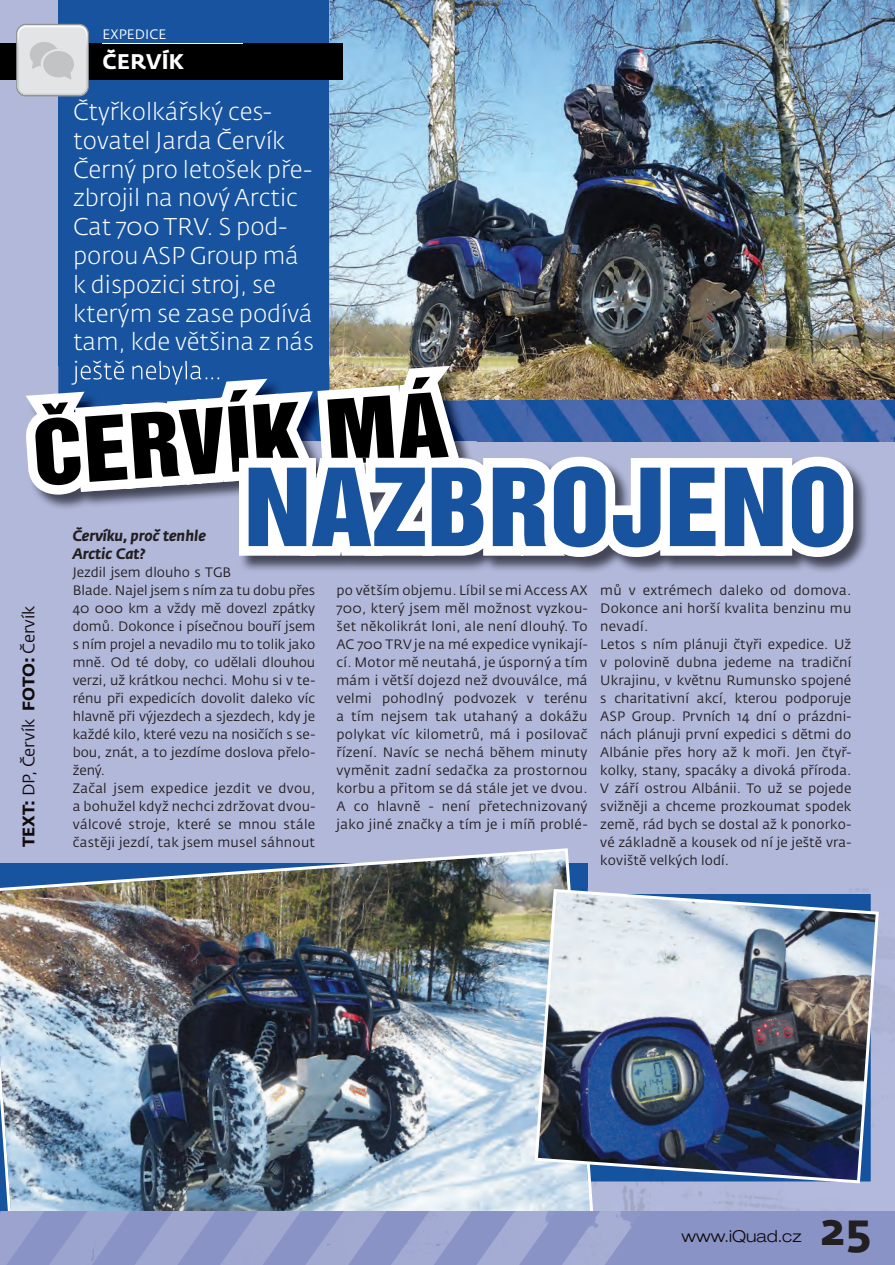
<style>
.page{position:relative;width:895px;height:1265px;background:#fff}
.page>*{position:absolute;margin:0;border:0;box-sizing:border-box;transform-origin:0 0}
.t1{font:98.1px "Helvetica Inserat CE";letter-spacing:.005em;color:#17539f;scale:1.11 1}
.t2{font:81.9px "Helvetica Inserat CE";color:#000;scale:1.11 1}
.t3{font:700 45px "Fedra Sans Pro";color:#231f20}
.t4{font:300 24px/28.8px "Fedra Sans Pro";color:#fff}
.t5{font:700 21px "Fedra Sans Pro";letter-spacing:.01em;color:#fff}
.t6{font:18px "Agency FB";color:#231f20}
.t7{font:16.5px "Fedra Sans Pro";color:#110a0c}
.t8{font:300 expanded 16.5px "Helvetica Neue LT Pro";color:#110a0c}
.t9{font:italic 700 15px/18px "Fedra Sans Pro";color:#231f20}
.t10{font:13.5px/18px "Fedra Sans Pro";letter-spacing:.01em;color:#231f20}
.t11{font:13.5px "Fedra Sans Pro";letter-spacing:.01em;color:#fff}
.s1{font-weight:700}
</style>
<div class="page">
<div style="left:0;top:0;width:894px;height:1232px;background:#b2b8da"></div>
<img style="left:595px;top:911px;width:284px;height:299px">
<img style="left:0;top:848px;width:595px;height:362px">
<img style="left:329px;top:0;width:565px;height:400px">
<div style="left:59px;top:0;width:270px;height:400px;background:#17539f"></div>
<div style="left:0;top:43px;width:343px;height:36px;background:#000"></div>
<img style="left:455px;top:0;width:159px;height:86px">
<img style="left:614px;top:0;width:280px;height:320px">
<hr style="left:102px;top:43px;width:141px;height:1px;background:#fff">
<div style="left:0;top:1210px;width:894px;height:54px;background:#8993c6"></div>
<img style="left:0;top:1210px;width:828px;height:54px">
<img style="left:461px;top:400px;width:433px;height:41px">
<img style="left:461px;top:366px;width:15px;height:34px">
<img style="left:445px;top:400px;width:31px;height:1px">
<svg style="left:26px;top:366px;width:435px;height:129px;fill:#fff"></svg>
<img style="left:248px;top:479px;width:619px;height:93px">
<svg style="left:229px;top:439px;width:633px;height:130px;background:#dee0e8"></svg>
<img style="left:534px;top:889px;width:344px;height:294px">
<svg style="left:16px;top:24px;width:73px;height:72px;background:#d4d6d8"></svg>
<p class="t11" style="left:103px;top:25px;width:65px">EXPEDICE</p>
<h3 class="t5" style="left:103px;top:48px;width:83px">ČERVÍK</h3>
<h3 class="t4" style="left:73px;top:97px;width:242px">Čtyřkolkářský ces&shy;tovatel Jarda Červík<br>Černý pro letošek pře&shy;zbrojil na nový Arctic<br>Cat 700 TRV. S pod&shy;porou ASP Group má k dispozici stroj, se kterým se zase podívá tam, kde většina z nás ještě nebyla…</h3>
<h2 class="t2" style="left:29px;top:404px;width:375px;rotate:-4deg">ČERVÍK MÁ</h2>
<h1 class="t1" style="left:244px;top:448px;width:545px">NAZBROJENO</h1>
<p class="t9" style="left:73px;top:527px;width:135px">Červíku, proč tenhle<br>Arctic Cat?</p>
<p class="t10" style="left:73px;top:563px;width:244px">Jezdil jsem dlouho s TGB<br>Blade. Najel jsem s ním za tu dobu přes 40 000 km a vždy mě dovezl zpátky domů. Dokonce i písečnou bouří jsem s ním projel a nevadilo mu to tolik jako mně. Od té doby, co udělali dlouhou verzi, už krátkou nechci. Mohu si v te&shy;rénu při expedicích dovolit daleko víc hlavně při výjezdech a sjezdech, kdy je každé kilo, které vezu na nosičích s se&shy;bou, znát, a to jezdíme doslova přelo&shy;žený.<br>Začal jsem expedice jezdit ve dvou, a bohužel když nechci zdržovat dvou&shy;válcové stroje, které se mnou stále častěji jezdí, tak jsem musel sáhnout</p>
<p class="t10" style="left:600px;top:581px;width:253px">mů v extrémech daleko od domova.<br>Dokonce ani horší kvalita benzinu mu nevadí.<br>Letos s ním plánuji čtyři expedice. Už v polovině dubna jedeme na tradiční Ukrajinu, v květnu Rumunsko spojené s charitativní akcí, kterou podporuje ASP Group. Prvních 14 dní o prázdni&shy;nách plánuji první expedici s dětmi do Albánie přes hory až k moři. Jen čtyř&shy;kolky, stany, spacáky a divoká příroda.<br>V září ostrou Albánii. To už se pojede svižněji a chceme prozkoumat spodek země, rád bych se dostal až k ponorko&shy;vé základně a kousek od ní je ještě vra&shy;koviště velkých lodí.</p>
<p class="t10" style="left:336px;top:581px;width:252px;text-align:justify">po větším objemu. Líbil se mi Access AX 700, který jsem měl možnost vyzkou&shy;šet několikrát loni, ale není dlouhý. To AC 700 TRV je na mé expedice vynikají&shy;cí. Motor mě neutahá, je úsporný a tím mám i větší dojezd než dvouválce, má velmi pohodlný podvozek v terénu a tím nejsem tak utahaný a dokážu polykat víc kilometrů, má i posilovač řízení. Navíc se nechá během minuty vyměnit zadní sedačka za prostornou korbu a přitom se dá stále jet ve dvou.<br>A co hlavně - není přetechnizovaný jako jiné značky a tím je i míň problé-</p>
<p class="t7" style="left:18px;top:847px;width:243px;rotate:-90deg"><span class="s1">TEXT:</span> DP, Červík <span class="s1">FOTO:</span> Červík</p>
<h3 class="t6" style="left:858px;top:1215px;width:13px">15</h3>
<p class="t8" style="left:681px;top:1226px;width:122px">www.iQuad.cz</p>
<h3 class="t3" style="left:820px;top:1201px;width:52px">25</h3>
</div>
